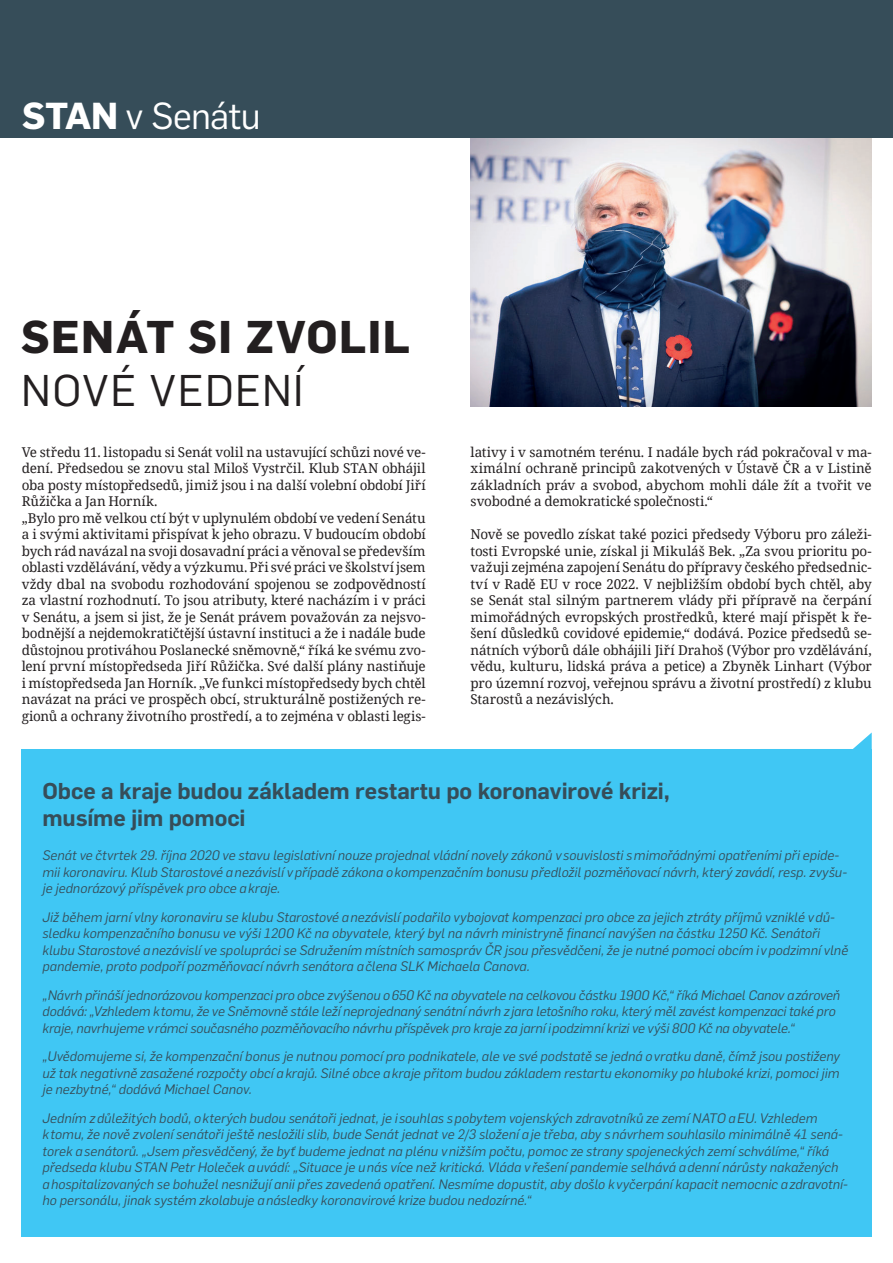
<style>
.page{position:relative;width:893px;height:1263px;background:#fff}
.page>*{position:absolute;margin:0;border:0;box-sizing:border-box;transform-origin:0 0}
.t1{font:700 45px "Flama";letter-spacing:.03em;color:#231f20}
.t2{font:43.5px "Flama";letter-spacing:.03em;color:#231f20}
.t3{font:36.9px "Flama";letter-spacing:-.015em;color:#fff}
.t4{font:600 22.5px/27px "Flama";letter-spacing:-.005em;color:#364d59}
.t5{font:italic 13.5px/16.5px "Flama";letter-spacing:.005em;color:#364d59}
.t6{font:13.5px/16.5px "Noto Serif";letter-spacing:-.015em;color:#231f20;text-align:justify}
.s1{font-weight:700}
</style>
<div class="page">
<img style="left:471px;top:138px;width:401px;height:269px">
<div style="left:0;top:0;width:893px;height:138px;background:#364d59"></div>
<svg style="left:853px;top:732px;width:19px;height:17px"></svg>
<div style="left:21px;top:749px;width:851px;height:487px;background:#40c7f4"></div>
<h3 class="t3" style="left:22px;top:90px;width:240px"><span class="s1">STAN</span> v Senátu</h3>
<h1 class="t1" style="left:21px;top:304px;width:390px">SENÁT SI ZVOLIL</h1>
<h2 class="t2" style="left:21px;top:360px;width:284px">NOVÉ VEDENÍ</h2>
<p class="t6" style="left:22px;top:443px;width:405px;text-align:left">Ve středu 11. listopadu si Senát volil na ustavující schůzi nové ve&shy;dení. Předsedou se znovu stal Miloš Vystrčil. Klub STAN obhájil oba posty místopředsedů, jimiž jsou i na další volební období Jiří Růžička a Jan Horník.<br>„Bylo pro mě velkou ctí být v uplynulém období ve vedení Senátu a i svými aktivitami přispívat k jeho obrazu. V budoucím období bych rád navázal na svoji dosavadní práci a věnoval se především oblasti vzdělávání, vědy a výzkumu. Při své práci ve školství jsem vždy dbal na svobodu rozhodování spojenou se zodpovědností za vlastní rozhodnutí. To jsou atributy, které nacházím i v práci v Senátu, a jsem si jist, že je Senát právem považován za nejsvo&shy;bodnější a nejdemokratičtější ústavní instituci a že i nadále bude důstojnou protiváhou Poslanecké sněmovně,“ říká ke svému zvo&shy;lení první místopředseda Jiří Růžička. Své další plány nastiňuje i místopředseda Jan Horník. „Ve funkci místopředsedy bych chtěl navázat na práci ve prospěch obcí, strukturálně postižených re&shy;gionů a ochrany životního prostředí, a to zejména v oblasti legis-</p>
<p class="t6" style="left:471px;top:443px;width:403px">lativy i v samotném terénu. I nadále bych rád pokračoval v ma&shy;ximální ochraně principů zakotvených v Ústavě ČR a v Listině základních práv a svobod, abychom mohli dále žít a tvořit ve svobodné a demokratické společnosti.“</p>
<p class="t6" style="left:471px;top:525px;width:403px">Nově se povedlo získat také pozici předsedy Výboru pro záleži&shy;tosti Evropské unie, získal ji Mikuláš Bek. „Za svou prioritu po&shy;važuji zejména zapojení Senátu do přípravy českého předsednic&shy;tví v Radě EU v roce 2022. V nejbližším období bych chtěl, aby se Senát stal silným partnerem vlády při přípravě na čerpání mimořádných evropských prostředků, které mají přispět k ře&shy;šení důsledků covidové epidemie,“ dodává. Pozice předsedů se&shy;nátních výborů dále obhájili Jiří Drahoš (Výbor pro vzdělávání, vědu, kulturu, lidská práva a petice) a Zbyněk Linhart (Výbor pro územní rozvoj, veřejnou správu a životní prostředí) z klubu Starostů a nezávislých.</p>
<h3 class="t4" style="left:43px;top:776px;width:629px">Obce a kraje budou základem restartu po koronavirové krizi, musíme jim pomoci</h3>
<p class="t5" style="left:43px;top:847px;width:806px">Senát ve čtvrtek 29. října 2020 ve stavu legislativní nouze projednal vládní novely zákonů v souvislosti s mimořádnými opatřeními při epide&shy;mii koronaviru. Klub Starostové a nezávislí v případě zákona o kompenzačním bonusu předložil pozměňovací návrh, který zavádí, resp. zvyšu&shy;je jednorázový příspěvek pro obce a kraje.</p>
<p class="t5" style="left:43px;top:908px;width:807px">Již během jarní vlny koronaviru se klubu Starostové a nezávislí podařilo vybojovat kompenzaci pro obce za jejich ztráty příjmů vzniklé v dů&shy;sledku kompenzačního bonusu ve výši 1200 Kč na obyvatele, který byl na návrh ministryně financí navýšen na částku 1250 Kč. Senátoři klubu Starostové a nezávislí ve spolupráci se Sdružením místních samospráv ČR jsou přesvědčeni, že je nutné pomoci obcím i v podzimní vlně pandemie, proto podpoří pozměňovací návrh senátora a člena SLK Michaela Canova.</p>
<p class="t5" style="left:43px;top:986px;width:799px">„Návrh přináší jednorázovou kompenzaci pro obce zvýšenou o 650 Kč na obyvatele na celkovou částku 1900 Kč,“ říká Michael Canov a zároveň dodává: „Vzhledem k tomu, že ve Sněmovně stále leží neprojednaný senátní návrh z jara letošního roku, který měl zavést kompenzaci také pro kraje, navrhujeme v rámci současného pozměňovacího návrhu příspěvek pro kraje za jarní i podzimní krizi ve výši 800 Kč na obyvatele.“</p>
<p class="t5" style="left:43px;top:1048px;width:799px;text-align:justify">„Uvědomujeme si, že kompenzační bonus je nutnou pomocí pro podnikatele, ale ve své podstatě se jedná o vratku daně, čímž jsou postiženy už tak negativně zasažené rozpočty obcí a krajů. Silné obce a kraje přitom budou základem restartu ekonomiky po hluboké krizi, pomoci jim je nezbytné,“ dodává Michael Canov.</p>
<p class="t5" style="left:43px;top:1109px;width:807px">Jedním z důležitých bodů, o kterých budou senátoři jednat, je i souhlas s pobytem vojenských zdravotníků ze zemí NATO a EU. Vzhledem<br>k tomu, že nově zvolení senátoři ještě nesložili slib, bude Senát jednat ve 2/3 složení a je třeba, aby s návrhem souhlasilo minimálně 41 sená&shy;torek a senátorů. „Jsem přesvědčený, že byť budeme jednat na plénu v nižším počtu, pomoc ze strany spojeneckých zemí schválíme,“ říká předseda klubu STAN Petr Holeček a uvádí: „Situace je u nás více než kritická. Vláda v řešení pandemie selhává a denní nárůsty nakažených a hospitalizovaných se bohužel nesnižují anii přes zavedená opatření. Nesmíme dopustit, aby došlo k vyčerpání kapacit nemocnic a zdravotní&shy;ho personálu, jinak systém zkolabuje a následky koronavirové krize budou nedozírné.“</p>
</div>
